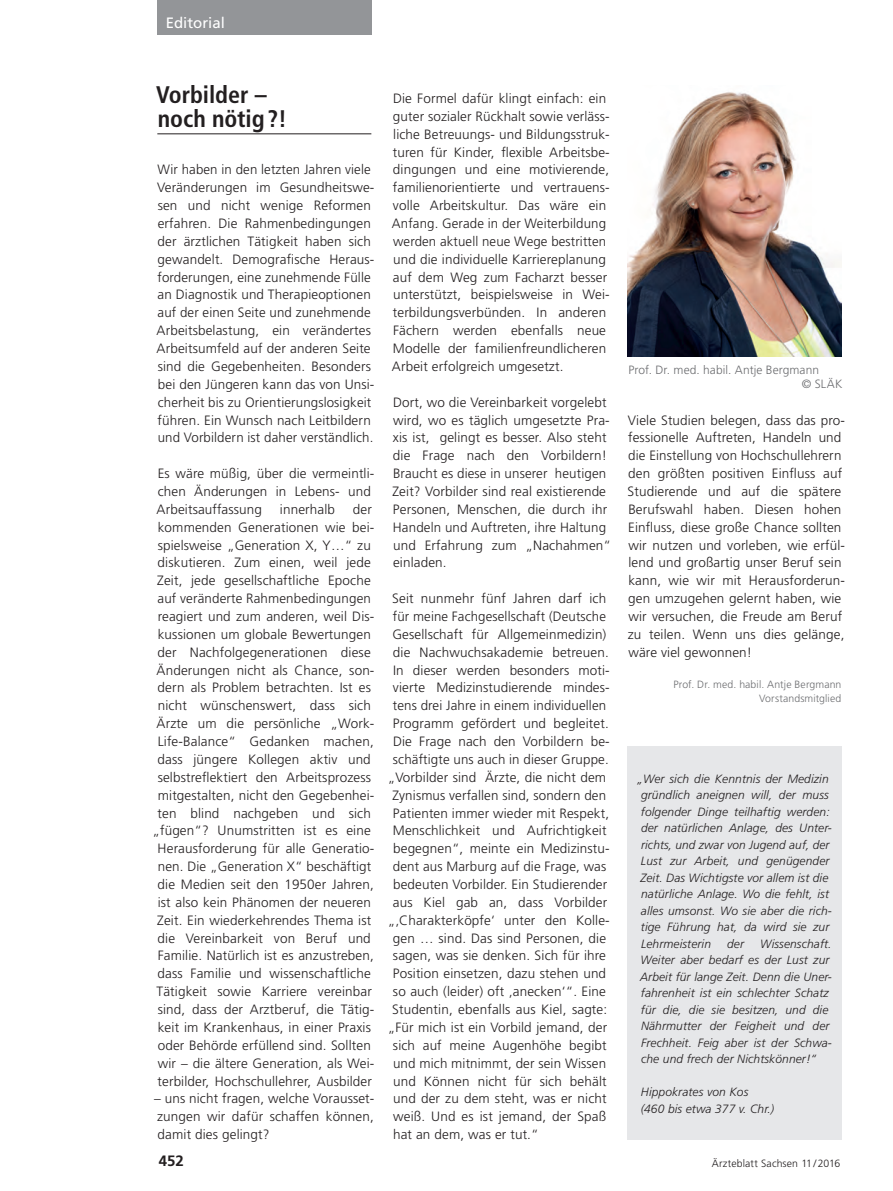
<style>
.page{position:relative;width:893px;height:1191px;background:#fff}
.page>*{position:absolute;margin:0;border:0;box-sizing:border-box;transform-origin:0 0}
.t1{font:700 condensed 24px/24px "Frutiger";color:#231f20}
.t2{font:15px "Frutiger";color:#fff}
.t3{font:700 15px "Frutiger";color:#231f20}
.t4{font:300 13.5px/17.9px "Frutiger";letter-spacing:.01em;color:#231f20}
.t5{font:italic 300 12px/16.5px "Frutiger";letter-spacing:.01em;color:#231f20}
.t6{font:300 12px/14.2px "Frutiger";letter-spacing:.01em;color:#6c6d70}
.t7{font:300 10.5px/13.5px "Frutiger";letter-spacing:.01em;color:#6c6d70;text-align:right}
.t8{font:300 10.5px "Frutiger";letter-spacing:.01em;color:#231f20}
</style>
<div class="page">
<hr style="left:157px;top:133px;width:214px;height:1px;background:#231f20">
<div style="left:157px;top:0;width:214px;height:34px;background:#939598"></div>
<img style="left:628px;top:92px;width:214px;height:264px">
<div style="left:628px;top:746px;width:214px;height:394px;background:#e6e7e9"></div>
<p class="t2" style="left:166px;top:14px;width:61px">Editorial</p>
<h1 class="t1" style="left:156px;top:83px;width:133px">Vorbilder – noch nötig?!</h1>
<p class="t4" style="left:157px;top:161px;width:219px">Wir haben in den letzten Jahren viele Veränderungen im Gesundheitswe&shy;sen und nicht wenige Reformen erfahren. Die Rahmenbedingungen der ärztlichen Tätigkeit haben sich gewandelt. Demografische Heraus&shy;forderungen, eine zunehmende Fülle an Diagnostik und Therapieoptionen auf der einen Seite und zunehmende Arbeitsbelastung, ein verändertes Arbeitsumfeld auf der anderen Seite sind die Gegebenheiten. Besonders bei den Jüngeren kann das von Unsi&shy;cherheit bis zu Orientierungslosigkeit führen. Ein Wunsch nach Leitbildern und Vorbildern ist daher verständlich.</p>
<p class="t4" style="left:157px;top:464px;width:219px">Es wäre müßig, über die vermeintli&shy;chen Änderungen in Lebens- und<br>Arbeitsauffassung</p>
<p class="t4" style="left:152px;top:500px;width:224px;text-align:right">der<br>kommenden Generationen wie bei&shy;spielsweise „Generation X, Y…“ zu diskutieren. Zum einen, weil jede Zeit, jede gesellschaftliche Epoche auf veränderte Rahmenbedingungen reagiert und zum anderen, weil Dis&shy;kussionen um globale Bewertungen der Nachfolgegenerationen diese Änderungen nicht als Chance, son&shy;dern als Problem betrachten. Ist es nicht wünschenswert, dass sich Ärzte um die persönliche „Work-Life-Balance“ Gedanken machen, dass jüngere Kollegen aktiv und selbstreflektiert den Arbeitsprozess mitgestalten, nicht den Gegebenhei&shy;ten blind nachgeben und sich „fügen“? Unumstritten ist es eine Herausforderung für alle Generatio&shy;nen. Die „Generation X“ beschäftigt die Medien seit den 1950er Jahren, ist also kein Phänomen der neueren Zeit. Ein wiederkehrendes Thema ist die Vereinbarkeit von Beruf und Familie. Natürlich ist es anzustreben, dass Familie und wissenschaftliche Tätigkeit sowie Karriere vereinbar sind, dass der Arztberuf, die Tätig&shy;keit im Krankenhaus, in einer Praxis oder Behörde erfüllend sind. Sollten wir – die ältere Generation, als Wei&shy;terbilder, Hochschullehrer, Ausbilder</p>
<p class="t4" style="left:154px;top:1089px;width:222px;text-align:justify">– uns nicht fragen, welche Vorausset&shy;zungen wir dafür schaffen können, damit dies gelingt?</p>
<p class="t4" style="left:280px;top:500px;width:57px">innerhalb</p>
<p class="t4" style="left:392px;top:89px;width:219px">Die Formel dafür klingt einfach: ein guter sozialer Rückhalt sowie verläss&shy;liche Betreuungs- und Bildungsstruk&shy;turen für Kinder, flexible Arbeitsbe&shy;dingungen und eine motivierende, familienorientierte und vertrauens&shy;volle Arbeitskultur. Das wäre ein Anfang. Gerade in der Weiterbildung werden aktuell neue Wege bestritten und die individuelle Karriereplanung auf dem Weg zum Facharzt besser unterstützt, beispielsweise in Wei&shy;terbildungsverbünden. In anderen Fächern werden ebenfalls neue Modelle der familienfreundlicheren Arbeit erfolgreich umgesetzt.</p>
<p class="t4" style="left:392px;top:393px;width:220px">Dort, wo die Vereinbarkeit vorgelebt wird, wo es täglich umgesetzte Pra&shy;xis ist, gelingt es besser. Also steht die Frage nach den Vorbildern!<br>Braucht es diese in unserer heutigen Zeit? Vorbilder sind real existierende Personen, Menschen, die durch ihr Handeln und Auftreten, ihre Haltung und Erfahrung zum „Nachahmen“ einladen.</p>
<p class="t4" style="left:392px;top:589px;width:215px">Seit nunmehr fünf Jahren darf ich</p>
<p class="t4" style="left:393px;top:607px;width:215px">für meine Fachgesellschaft (Deutsche</p>
<p class="t4" style="left:392px;top:625px;width:215px">Gesellschaft für Allgemeinmedizin)</p>
<p class="t4" style="left:393px;top:643px;width:217px">die Nachwuchsakademie betreuen.</p>
<p class="t4" style="left:393px;top:661px;width:218px">In dieser werden besonders moti-</p>
<p class="t4" style="left:393px;top:679px;width:218px">vierte Medizinstudierende mindes-</p>
<p class="t4" style="left:393px;top:696px;width:215px">tens drei Jahre in einem individuellen</p>
<p class="t4" style="left:393px;top:714px;width:217px">Programm gefördert und begleitet.</p>
<p class="t4" style="left:393px;top:732px;width:216px">Die Frage nach den Vorbildern be--</p>
<p class="t4" style="left:393px;top:750px;width:217px">schäftigte uns auch in dieser Gruppe.</p>
<p class="t4" style="left:388px;top:768px;width:220px">„Vorbilder sind Ärzte, die nicht dem</p>
<p class="t4" style="left:392px;top:786px;width:215px">Zynismus verfallen sind, sondern den</p>
<p class="t4" style="left:393px;top:804px;width:218px">Patienten immer wieder mit Respekt,</p>
<p class="t4" style="left:393px;top:821px;width:215px">Menschlichkeit und Aufrichtigkeit</p>
<p class="t4" style="left:393px;top:839px;width:218px">begegnen“, meinte ein Medizinstu-</p>
<p class="t4" style="left:393px;top:857px;width:215px">dent aus Marburg auf die Frage, was</p>
<p class="t4" style="left:393px;top:875px;width:216px">bedeuten Vorbilder. Ein Studierender</p>
<p class="t4" style="left:393px;top:893px;width:216px">aus Kiel gab an, dass Vorbilder</p>
<p class="t4" style="left:388px;top:911px;width:224px">„‚Charakterköpfe‘ unter den Kolle-</p>
<p class="t4" style="left:393px;top:929px;width:215px">gen … sind. Das sind Personen, die</p>
<p class="t4" style="left:393px;top:946px;width:215px">sagen, was sie denken. Sich für ihre</p>
<p class="t4" style="left:393px;top:964px;width:215px">Position einsetzen, dazu stehen und</p>
<p class="t4" style="left:393px;top:982px;width:215px">so auch (leider) oft ‚anecken‘“. Eine</p>
<p class="t4" style="left:392px;top:1000px;width:216px">Studentin, ebenfalls aus Kiel, sagte:</p>
<p class="t4" style="left:388px;top:1018px;width:221px">„Für mich ist ein Vorbild jemand, der</p>
<p class="t4" style="left:393px;top:1036px;width:215px">sich auf meine Augenhöhe begibt</p>
<p class="t4" style="left:393px;top:1054px;width:215px">und mich mitnimmt, der sein Wissen</p>
<p class="t4" style="left:393px;top:1071px;width:215px">und Können nicht für sich behält</p>
<p class="t4" style="left:393px;top:1089px;width:215px">und der zu dem steht, was er nicht</p>
<p class="t4" style="left:393px;top:1107px;width:215px">weiß. Und es ist jemand, der Spaß</p>
<p class="t4" style="left:393px;top:1125px;width:147px">hat an dem, was er tut.“</p>
<p class="t6" style="left:802px;top:363px;width:42px;text-indent:-173px">Prof. Dr. med. habil. Antje Bergmann<br>© SLÄK</p>
<p class="t4" style="left:628px;top:411px;width:219px">Viele Studien belegen, dass das pro&shy;fessionelle Auftreten, Handeln und die Einstellung von Hochschullehrern den größten positiven Einfluss auf Studierende und auf die spätere Berufswahl haben. Diesen hohen Einfluss, diese große Chance sollten wir nutzen und vorleben, wie erfül&shy;lend und großartig unser Beruf sein kann, wie wir mit Herausforderun&shy;gen umzugehen gelernt haben, wie wir versuchen, die Freude am Beruf zu teilen. Wenn uns dies gelänge, wäre viel gewonnen!</p>
<p class="t7" style="left:673px;top:677px;width:170px">Prof. Dr. med. habil. Antje Bergmann<br>Vorstandsmitglied</p>
<p class="t5" style="left:638px;top:770px;width:196px">„Wer sich die Kenntnis der Medizin gründlich aneignen will, der muss folgender Dinge teilhaftig werden: der natürlichen Anlage, des Unter&shy;richts, und zwar von Jugend auf, der Lust zur Arbeit, und genügender Zeit. Das Wichtigste vor allem ist die natürliche Anlage. Wo die fehlt, ist alles umsonst. Wo sie aber die rich&shy;tige Führung hat, da wird sie zur Lehrmeisterin</p>
<p class="t5" style="left:640px;top:935px;width:193px;text-indent:120px">Wissenschaft.<br>Weiter aber bedarf es der Lust zur<br>Arbeit für lange Zeit. Denn die Uner&shy;fahrenheit ist ein schlechter Schatz für die, die sie besitzen, und die<br>Nährmutter der Feigheit und der<br>Frechheit. Feig aber ist der Schwa&shy;che und frech der Nichtskönner!“</p>
<p class="t5" style="left:641px;top:1083px;width:135px">Hippokrates von Kos (460 bis etwa 377 v. Chr.)</p>
<p class="t5" style="left:727px;top:935px;width:18px">der</p>
<p class="t3" style="left:159px;top:1151px;width:27px">452</p>
<p class="t8" style="left:712px;top:1157px;width:130px">Ärzteblatt Sachsen 11/2016</p>
</div>
